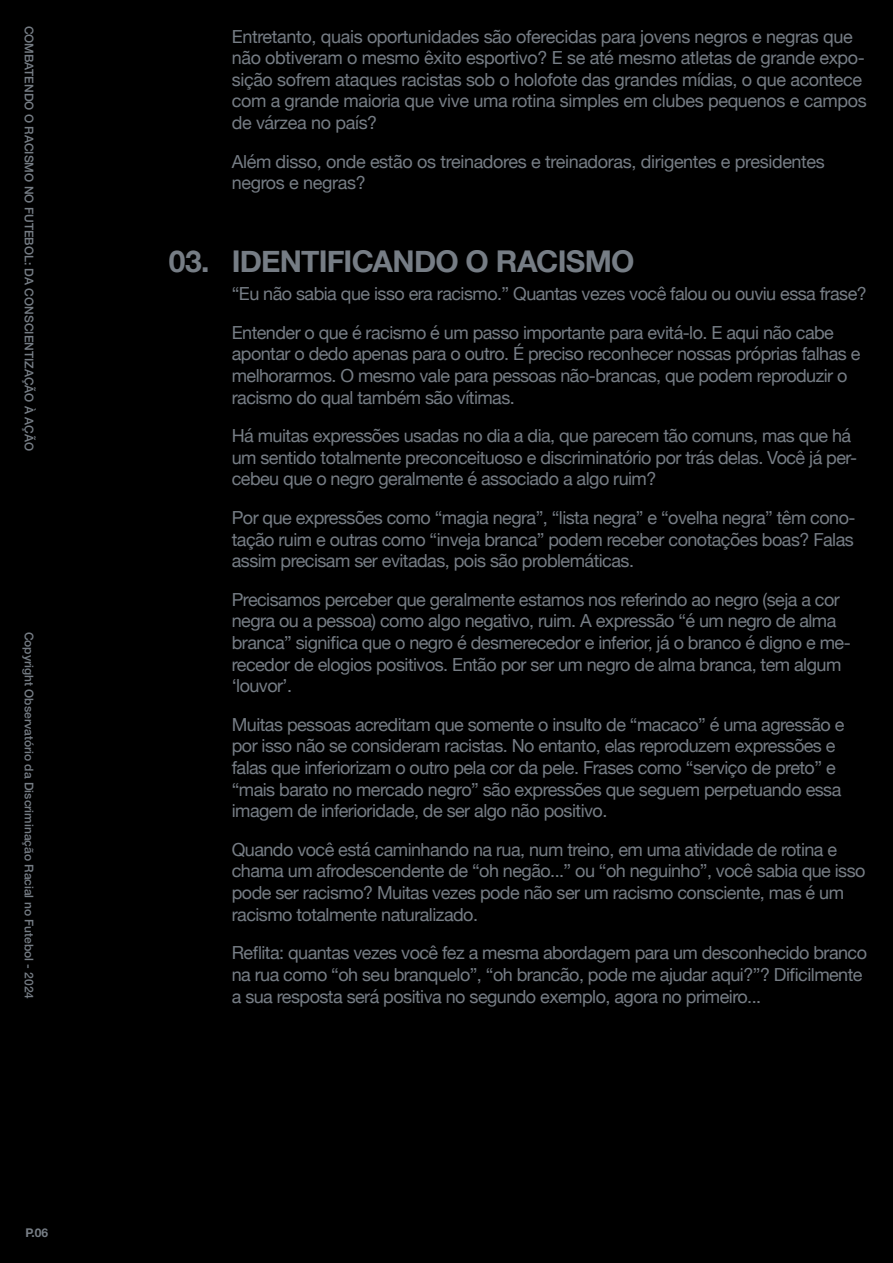
<style>
.page{position:relative;width:893px;height:1263px;background:#000}
.page>*{position:absolute;margin:0;border:0;box-sizing:border-box;transform-origin:0 0}
.t1{font:700 30px "Helvetica Neue";letter-spacing:-.025em;color:#767d85}
.t2{font:18px/21.6px "Helvetica Neue";letter-spacing:-.03em;color:#767d85}
.t3{font:500 12px "Helvetica Neue";color:#767d85}
.t4{font:700 12px "Helvetica Neue";color:#767d85}
</style>
<div class="page">
<p class="t3" style="left:39px;top:26px;width:427px;rotate:90deg">COMBATENDO O RACISMO NO FUTEBOL: DA CONSCIENTIZAÇÃO À AÇÃO</p>
<p class="t3" style="left:39px;top:631px;width:369px;rotate:90deg">Copyright Observatório da Discriminação Racial no Futebol - 2024</p>
<p class="t4" style="left:26px;top:1223px;width:24px">P.06</p>
<p class="t2" style="left:232px;top:26px;width:636px">Entretanto, quais oportunidades são oferecidas para jovens negros e negras que não obtiveram o mesmo êxito esportivo? E se até mesmo atletas de grande expo&shy;sição sofrem ataques racistas sob o holofote das grandes mídias, o que acontece com a grande maioria que vive uma rotina simples em clubes pequenos e campos de várzea no país?</p>
<p class="t2" style="left:232px;top:151px;width:595px">Além disso, onde estão os treinadores e treinadoras, dirigentes e presidentes negros e negras?</p>
<h1 class="t1" style="left:169px;top:237px;width:467px">03. IDENTIFICANDO O RACISMO</h1>
<p class="t2" style="left:232px;top:275px;width:637px;line-height:38.5px">“Eu não sabia que isso era racismo.” Quantas vezes você falou ou ouviu essa frase?<br>Entender o que é racismo é um passo importante para evitá-lo. E aqui não cabe</p>
<p class="t2" style="left:232px;top:344px;width:630px">apontar o dedo apenas para o outro. É preciso reconhecer nossas próprias falhas e melhorarmos. O mesmo vale para pessoas não-brancas, que podem reproduzir o racismo do qual também são vítimas.</p>
<p class="t2" style="left:232px;top:426px;width:627px">Há muitas expressões usadas no dia a dia, que parecem tão comuns, mas que há um sentido totalmente preconceituoso e discriminatório por trás delas. Você já per&shy;cebeu que o negro geralmente é associado a algo ruim?</p>
<p class="t2" style="left:232px;top:508px;width:625px;text-align:justify">Por que expressões como “magia negra”, “lista negra” e “ovelha negra” têm cono&shy;tação ruim e outras como “inveja branca” podem receber conotações boas? Falas assim precisam ser evitadas, pois são problemáticas.</p>
<p class="t2" style="left:232px;top:590px;width:620px">Precisamos perceber que geralmente estamos nos referindo ao negro (seja a cor negra ou a pessoa) como algo negativo, ruim. A expressão “é um negro de alma branca” significa que o negro é desmerecedor e inferior, já o branco é digno e me&shy;recedor de elogios positivos. Então por ser um negro de alma branca, tem algum ‘louvor’.</p>
<p class="t2" style="left:232px;top:715px;width:614px">Muitas pessoas acreditam que somente o insulto de “macaco” é uma agressão e por isso não se consideram racistas. No entanto, elas reproduzem expressões e falas que inferiorizam o outro pela cor da pele. Frases como “serviço de preto” e “mais barato no mercado negro” são expressões que seguem perpetuando essa imagem de inferioridade, de ser algo não positivo.</p>
<p class="t2" style="left:232px;top:840px;width:635px">Quando você está caminhando na rua, num treino, em uma atividade de rotina e chama um afrodescendente de “oh negão...” ou “oh neguinho”, você sabia que isso pode ser racismo? Muitas vezes pode não ser um racismo consciente, mas é um racismo totalmente naturalizado.</p>
<p class="t2" style="left:232px;top:943px;width:637px">Reflita: quantas vezes você fez a mesma abordagem para um desconhecido branco na rua como “oh seu branquelo”, “oh brancão, pode me ajudar aqui?”? Dificilmente a sua resposta será positiva no segundo exemplo, agora no primeiro...</p>
</div>
